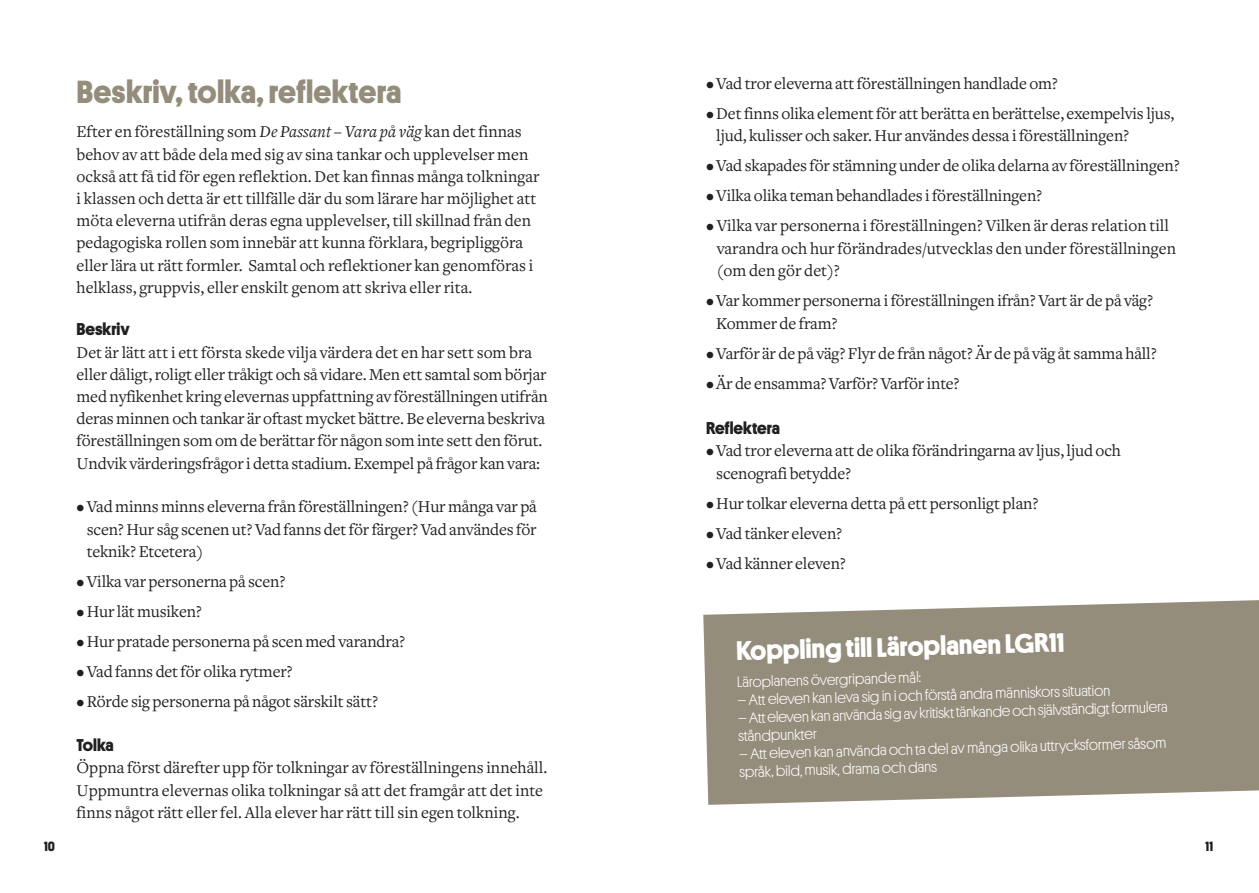
<style>
.page{position:relative;width:1259px;height:893px;background:#fff}
.page>*{position:absolute;margin:0;border:0;box-sizing:border-box;transform-origin:0 0}
.Rubrik{font:700 32.25px "Stage Sans";letter-spacing:.005em;color:#958d7c}
.t1{font:700 27px "Stage Sans";color:#fff}
.t2{font:17.25px/22.2px "Curtain Serif";letter-spacing:-.01em;color:#231f20}
.t3{font:700 17.25px "Stage Sans";color:#231f20}
.t4{font:15px/16.5px "Stage Sans";color:#fff}
.t5{font:700 13.5px "Stage Sans";color:#231f20}
.s1{font-style:italic}
</style>
<div class="page">
<svg style="left:703px;top:600px;width:556px;height:205px;background:#9d9686"></svg>
<p class="Rubrik" style="left:77px;top:68px;width:326px">Beskriv, tolka, reflektera</p>
<p class="t2" style="left:77px;top:121px;width:464px">Efter en föreställning som <span class="s1">De Passant – Vara på väg</span> kan det finnas behov av att både dela med sig av sina tankar och upplevelser men också att få tid för egen reflektion. Det kan finnas många tolkningar i klassen och detta är ett tillfälle där du som lärare har möjlighet att möta eleverna utifrån deras egna upplevelser, till skillnad från den pedagogiska rollen som innebär att kunna förklara, begripliggöra eller lära ut rätt formler. Samtal och reflektioner kan genomföras i helklass, gruppvis, eller enskilt genom att skriva eller rita.</p>
<p class="t3" style="left:77px;top:316px;width:55px">Beskriv</p>
<p class="t2" style="left:77px;top:341px;width:473px">Det är lätt att i ett första skede vilja värdera det en har sett som bra eller dåligt, roligt eller tråkigt och så vidare. Men ett samtal som börjar med nyfikenhet kring elevernas uppfattning av föreställningen utifrån deras minnen och tankar är oftast mycket bättre. Be eleverna beskriva föreställningen som om de berättar för någon som inte sett den förut.<br>Undvik värderingsfrågor i detta stadium. Exempel på frågor kan vara:</p>
<p class="t2" style="left:77px;top:496px;width:462px;text-align:center">• Vad minns minns eleverna från föreställningen? (Hur många var på scen? Hur såg scenen ut? Vad fanns det för färger? Vad användes för</p>
<p class="t2" style="left:87px;top:541px;width:118px">teknik? Etcetera)</p>
<p class="t2" style="left:77px;top:571px;width:210px">• Vilka var personerna på scen?</p>
<p class="t2" style="left:77px;top:601px;width:127px">• Hur lät musiken?</p>
<p class="t2" style="left:77px;top:631px;width:330px">• Hur pratade personerna på scen med varandra?</p>
<p class="t2" style="left:77px;top:661px;width:218px">• Vad fanns det för olika rytmer?</p>
<p class="t2" style="left:77px;top:691px;width:303px">• Rörde sig personerna på något särskilt sätt?</p>
<p class="t3" style="left:77px;top:732px;width:39px">Tolka</p>
<p class="t2" style="left:77px;top:757px;width:472px">Öppna först därefter upp för tolkningar av föreställningens innehåll.<br>Uppmuntra elevernas olika tolkningar så att det framgår att det inte finns något rätt eller fel. Alla elever har rätt till sin egen tolkning.</p>
<p class="t2" style="left:706px;top:72px;width:353px">• Vad tror eleverna att föreställningen handlade om?</p>
<p class="t2" style="left:716px;top:102px;width:460px;text-indent:-10px">• Det finns olika element för att berätta en berättelse, exempelvis ljus, ljud, kulisser och saker. Hur användes dessa i föreställningen?</p>
<p class="t2" style="left:706px;top:155px;width:475px">• Vad skapades för stämning under de olika delarna av föreställningen?</p>
<p class="t2" style="left:706px;top:185px;width:338px">• Vilka olika teman behandlades i föreställningen?</p>
<p class="t2" style="left:716px;top:215px;width:461px;text-indent:-11px">• Vilka var personerna i föreställningen? Vilken är deras relation till varandra och hur förändrades/utvecklas den under föreställningen (om den gör det)?</p>
<p class="t2" style="left:716px;top:290px;width:438px;text-indent:-10px">• Var kommer personerna i föreställningen ifrån? Vart är de på väg?<br>Kommer de fram?</p>
<p class="t2" style="left:706px;top:342px;width:452px">• Varför är de på väg? Flyr de från något? Är de på väg åt samma håll?</p>
<p class="t2" style="left:706px;top:372px;width:255px">• Är de ensamma? Varför? Varför inte?</p>
<p class="t3" style="left:706px;top:415px;width:75px">Reflektera</p>
<p class="t2" style="left:716px;top:440px;width:406px;text-indent:-10px">• Vad tror eleverna att de olika förändringarna av ljus, ljud och scenografi betydde?</p>
<p class="t2" style="left:706px;top:492px;width:334px">• Hur tolkar eleverna detta på ett personligt plan?</p>
<p class="t2" style="left:706px;top:522px;width:138px">• Vad tänker eleven?</p>
<p class="t2" style="left:706px;top:552px;width:141px">• Vad känner eleven?</p>
<p class="t1" style="left:735px;top:632px;width:330px;rotate:-2deg">Koppling till Läroplanen LGR11</p>
<p class="t4" style="left:736px;top:674px;width:186px;rotate:-2deg">Läroplanens övergripande mål:</p>
<p class="t4" style="left:737px;top:692px;width:374px;rotate:-2deg">– Att eleven kan leva sig in i och förstå andra människors situation</p>
<p class="t4" style="left:737px;top:711px;width:431px;rotate:-2deg">– Att eleven kan använda sig av kritiskt tänkande och självständigt formulera ståndpunkter</p>
<p class="t4" style="left:738px;top:746px;width:429px;rotate:-2deg">– Att eleven kan använda och ta del av många olika uttrycksformer såsom språk, bild, musik, drama och dans</p>
<p class="t5" style="left:44px;top:836px;width:13px">10</p>
<p class="t5" style="left:1205px;top:836px;width:9px">11</p>
</div>
